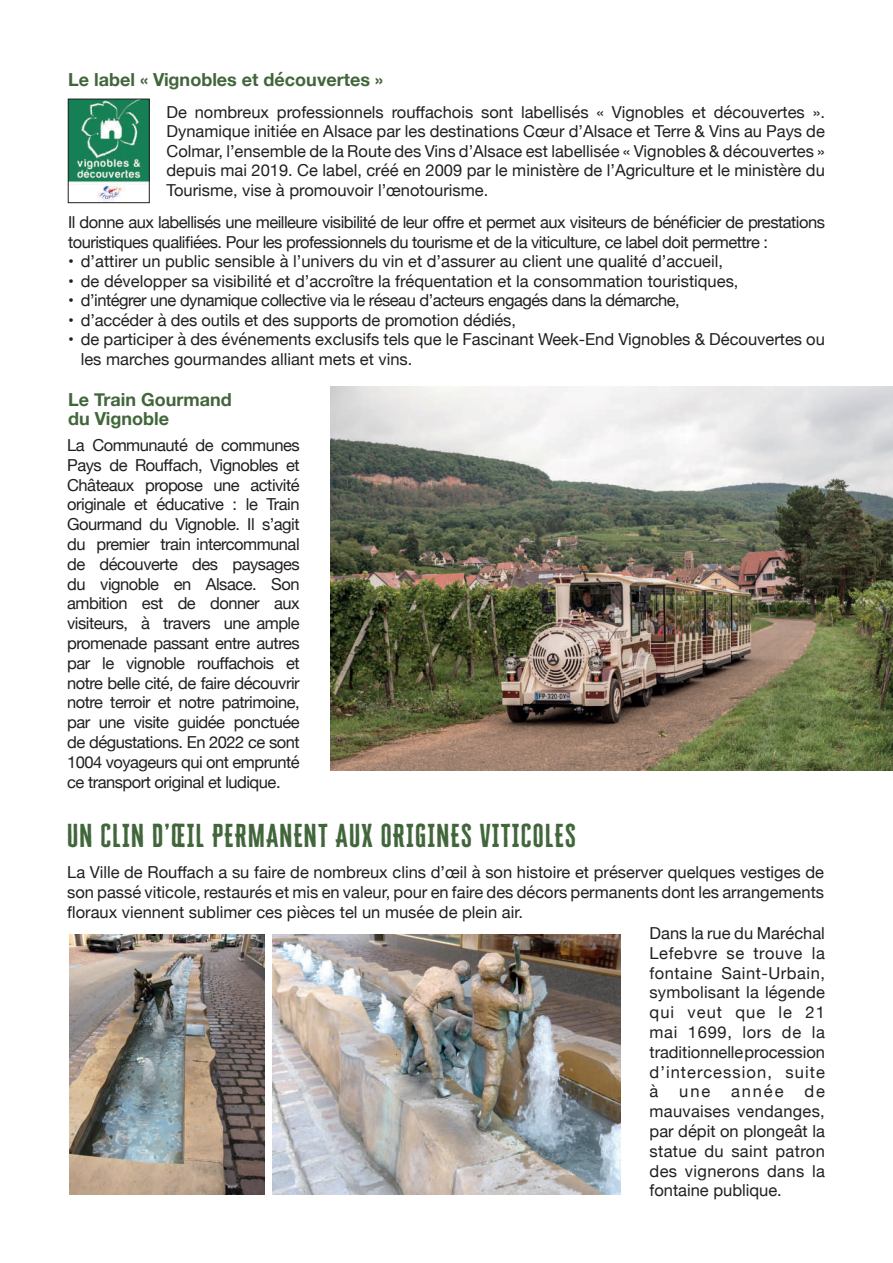
<style>
.page{position:relative;width:893px;height:1263px;background:#fff}
.page>*{position:absolute;margin:0;border:0;box-sizing:border-box;transform-origin:0 0}
.t1{font:27px "Cheddar Gothic Sans";letter-spacing:.05em;color:#42663b}
.t2{font:700 18px/19.5px "Helvetica Neue";color:#42663b}
.t3{font:16.5px/19.8px "Helvetica Neue";color:#231f20;text-align:justify}
.t4{font:16.5px/19.8px "Helvetica Neue";letter-spacing:-.03em;color:#231f20}
</style>
<div class="page">
<img style="left:330px;top:387px;width:563px;height:383px">
<img style="left:70px;top:101px;width:77px;height:100px">
<div style="left:68px;top:99px;width:81px;height:104px;border:1px solid #231f20"></div>
<img style="left:272px;top:935px;width:349px;height:260px">
<img style="left:69px;top:935px;width:195px;height:260px">
<p class="t2" style="left:68px;top:70px;width:316px">Le label « Vignobles et découvertes »</p>
<p class="t3" style="left:166px;top:103px;width:660px">De nombreux professionnels rouffachois sont labellisés « Vignobles et découvertes ».<br>Dynamique initiée en Alsace par les destinations Cœur d’Alsace et Terre &amp; Vins au Pays de Colmar, l’ensemble de la Route des Vins d’Alsace est labellisée « Vignobles &amp; découvertes » depuis mai 2019. Ce label, créé en 2009 par le ministère de l’Agriculture et le ministère du Tourisme, vise à promouvoir l’œnotourisme.</p>
<p class="t4" style="left:68px;top:213px;width:758px">Il donne aux labellisés une meilleure visibilité de leur offre et permet aux visiteurs de bénéficier de prestations touristiques qualifiées. Pour les professionnels du tourisme et de la viticulture, ce label doit permettre :</p>
<p class="t3" style="left:68px;top:253px;width:656px">• d’attirer un public sensible à l’univers du vin et d’assurer au client une qualité d’accueil,</p>
<p class="t3" style="left:68px;top:272px;width:672px">• de développer sa visibilité et d’accroître la fréquentation et la consommation touristiques,</p>
<p class="t4" style="left:68px;top:292px;width:613px">• d’intégrer une dynamique collective via le réseau d’acteurs engagés dans la démarche,</p>
<p class="t3" style="left:68px;top:311px;width:449px">• d’accéder à des outils et des supports de promotion dédiés,</p>
<p class="t3" style="left:81px;top:331px;width:746px;text-indent:-13px">• de participer à des événements exclusifs tels que le Fascinant Week-End Vignobles &amp; Découvertes ou les marches gourmandes alliant mets et vins.</p>
<p class="t2" style="left:68px;top:390px;width:165px">Le Train Gourmand du Vignoble</p>
<p class="t3" style="left:67px;top:436px;width:234px">La Communauté de communes Pays de Rouffach, Vignobles et Châteaux propose une activité originale et éducative : le Train Gourmand du Vignoble. Il s’agit du premier train intercommunal de découverte des paysages du vignoble en Alsace. Son ambition est de donner aux visiteurs, à travers une ample promenade passant entre autres par le vignoble rouffachois et notre belle cité, de faire découvrir notre terroir et notre patrimoine, par une visite guidée ponctuée de dégustations. En 2022 ce sont 1004 voyageurs qui ont emprunté ce transport original et ludique.</p>
<h1 class="t1" style="left:67px;top:818px;width:510px">UN CLIN D’ŒIL PERMANENT AUX ORIGINES VITICOLES</h1>
<p class="t3" style="left:67px;top:863px;width:758px">La Ville de Rouffach a su faire de nombreux clins d’œil à son histoire et préserver quelques vestiges de son passé viticole, restaurés et mis en valeur, pour en faire des décors permanents dont les arrangements floraux viennent sublimer ces pièces tel un musée de plein air.</p>
<p class="t3" style="left:649px;top:924px;width:177px">Dans la rue du Maréchal Lefebvre se trouve la fontaine Saint-Urbain, symbolisant la légende qui veut que le 21 mai 1699, lors de la traditionnelle procession d’intercession, suite à</p>
<p class="t3" style="left:679px;top:1082px;width:32px">une</p>
<p class="t3" style="left:731px;top:1082px;width:54px">année</p>
<p class="t3" style="left:649px;top:1082px;width:177px;text-indent:155px">de mauvaises vendanges, par dépit on plongeât la statue du saint patron des vignerons dans la fontaine publique.</p>
</div>
